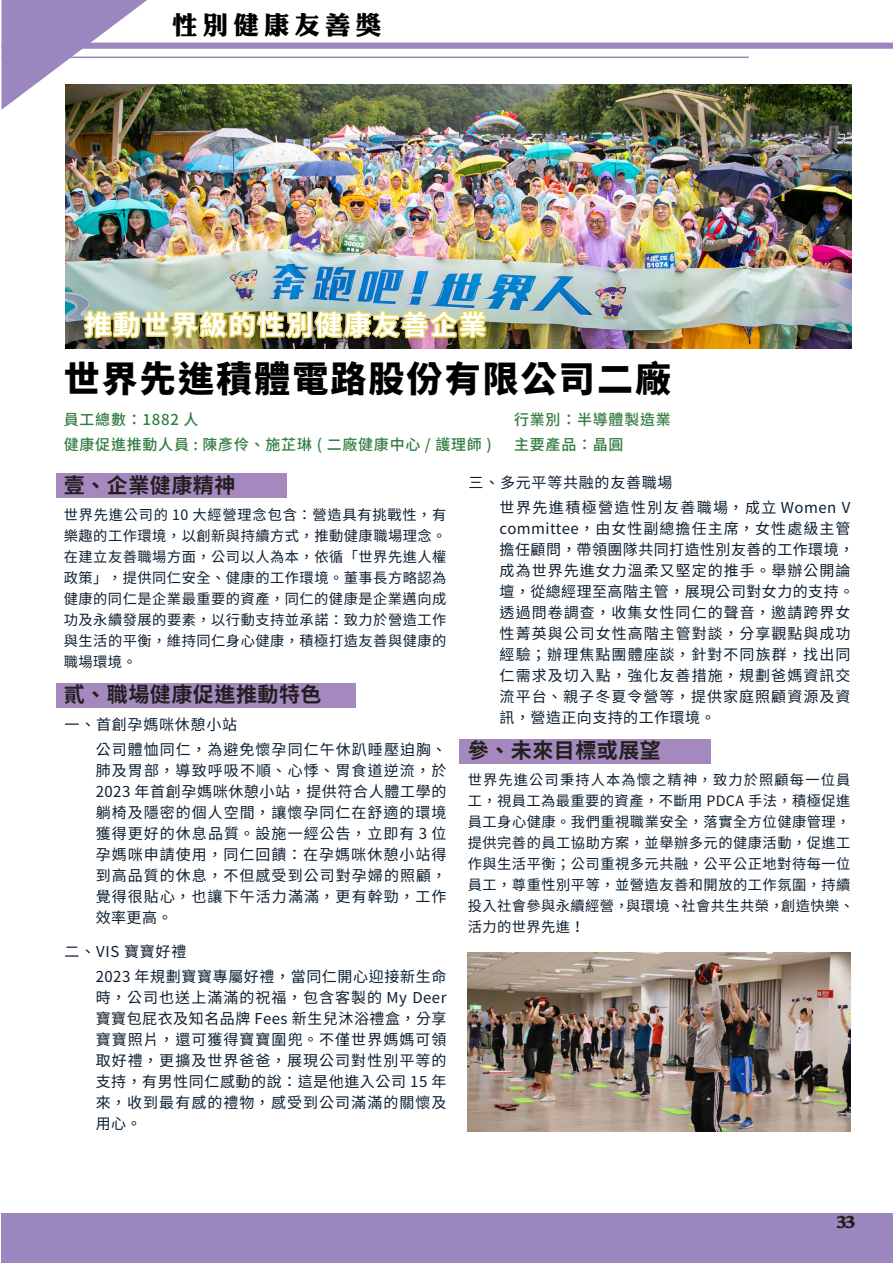
<style>
.page{position:relative;width:893px;height:1263px;background:#fff}
.page>*{position:absolute;margin:0;border:0;box-sizing:border-box;transform-origin:0 0}
.公司名大標{font:200 36px "Source Han Sans TWVF";letter-spacing:.06em;color:#000}
.獎項名大標{font:25.5px "DF Li King Hei Std W8";letter-spacing:.2em;color:#000}
.壹{font:700 21px "Noto Sans CJ Ktc";letter-spacing:.025em;color:#231f20}
.t1{font:18px "DF Li King Hei Std W8";color:#231f20}
.項目內文{font:15px/21px "Noto Sans CJ Ktc";letter-spacing:.07em;color:#0d1f30;text-align:justify}
.公司介紹小綠字{font:500 15px "Noto Sans CJ Ktc";letter-spacing:.05em;color:#347d42}
.獎項分享內文一{font:15px "Noto Sans CJ Ktc";letter-spacing:.05em;color:#0d1f30}
.壹之後內文{font:14.25px/21px "Noto Sans CJ Ktc";letter-spacing:.035em;color:#0d1f30;text-align:justify}
</style>
<div class="page">
<div style="left:2px;top:1213px;width:891px;height:50px;background:#9c86bf"></div>
<div style="left:2px;top:43px;width:891px;height:6px;background:#9c86bf"></div>
<hr style="left:2px;top:57px;width:747px;height:1px;background:#9c86bf">
<img style="left:490px;top:85px;width:362px;height:264px">
<div style="left:459px;top:739px;width:252px;height:24px;background:#a589be"></div>
<div style="left:56px;top:473px;width:231px;height:25px;background:#a589be"></div>
<div style="left:56px;top:683px;width:300px;height:24px;background:#a589be"></div>
<img style="left:1px;top:0;width:489px;height:349px">
<img style="left:468px;top:952px;width:382px;height:179px">
<p class="獎項名大標" style="left:172px;top:11px;width:211px">性別健康友善獎</p>
<p class="公司名大標" style="left:64px;top:359px;width:609px">世界先進積體電路股份有限公司二廠</p>
<p class="公司介紹小綠字" style="left:64px;top:411px;width:136px">員工總數：1882 人</p>
<p class="公司介紹小綠字" style="left:64px;top:436px;width:429px">健康促進推動人員 : 陳彥伶、施芷琳 ( 二廠健康中心 / 護理師 )</p>
<p class="公司介紹小綠字" style="left:514px;top:411px;width:158px">行業別：半導體製造業</p>
<p class="公司介紹小綠字" style="left:514px;top:436px;width:111px">主要產品：晶圓</p>
<p class="壹" style="left:64px;top:474px;width:173px">壹、企業健康精神</p>
<p class="壹之後內文" style="left:64px;top:504px;width:384px">世界先進公司的 10 大經營理念包含：營造具有挑戰性，有樂趣的工作環境，以創新與持續方式，推動健康職場理念。在建立友善職場方面，公司以人為本，依循「世界先進人權政策」，提供同仁安全、健康的工作環境。董事長方略認為健康的同仁是企業最重要的資產，同仁的健康是企業邁向成功及永續發展的要素，以行動支持並承諾：致力於營造工作與生活的平衡，維持同仁身心健康，積極打造友善與健康的職場環境。</p>
<p class="壹" style="left:64px;top:683px;width:259px">貳、職場健康促進推動特色</p>
<p class="獎項分享內文一" style="left:65px;top:716px;width:174px">一、首創孕媽咪休憩小站</p>
<p class="項目內文" style="left:96px;top:739px;width:352px">公司體恤同仁，為避免懷孕同仁午休趴睡壓迫胸、肺及胃部，導致呼吸不順、心悸、胃食道逆流，於2023 年首創孕媽咪休憩小站，提供符合人體工學的躺椅及隱密的個人空間，讓懷孕同仁在舒適的環境獲得更好的休息品質。設施一經公告，立即有 3 位孕媽咪申請使用，同仁回饋：在孕媽咪休憩小站得到高品質的休息，不但感受到公司對孕婦的照顧，覺得很貼心，也讓下午活力滿滿，更有幹勁，工作效率更高。</p>
<p class="獎項分享內文一" style="left:65px;top:943px;width:123px">二、VIS 寶寶好禮</p>
<p class="項目內文" style="left:96px;top:966px;width:352px">2023 年規劃寶寶專屬好禮，當同仁開心迎接新生命時，公司也送上滿滿的祝福，包含客製的 My Deer寶寶包屁衣及知名品牌 Fees 新生兒沐浴禮盒，分享寶寶照片，還可獲得寶寶圍兜。不僅世界媽媽可領取好禮，更擴及世界爸爸，展現公司對性別平等的支持，有男性同仁感動的說：這是他進入公司 15 年來，收到最有感的禮物，感受到公司滿滿的關懷及用心。</p>
<p class="獎項分享內文一" style="left:469px;top:474px;width:205px">三、多元平等共融的友善職場</p>
<p class="項目內文" style="left:500px;top:498px;width:356px;text-align:left">世界先進積極營造性別友善職場，成立 Women V committee，由女性副總擔任主席，女性處級主管擔任顧問，帶領團隊共同打造性別友善的工作環境，成為世界先進女力溫柔又堅定的推手。舉辦公開論壇，從總經理至高階主管，展現公司對女力的支持。透過問卷調查，收集女性同仁的聲音，邀請跨界女性菁英與公司女性高階主管對談，分享觀點與成功經驗；辦理焦點團體座談，針對不同族群，找出同仁需求及切入點，強化友善措施，規劃爸媽資訊交流平台、親子冬夏令營等，提供家庭照顧資源及資訊，營造正向支持的工作環境。</p>
<p class="壹" style="left:468px;top:739px;width:195px">參、未來目標或展望</p>
<p class="壹之後內文" style="left:468px;top:769px;width:388px;text-align:left">世界先進公司秉持人本為懷之精神，致力於照顧每一位員工，視員工為最重要的資產，不斷用 PDCA 手法，積極促進員工身心健康。我們重視職業安全，落實全方位健康管理，提供完善的員工協助方案，並舉辦多元的健康活動，促進工作與生活平衡；公司重視多元共融，公平公正地對待每一位員工，尊重性別平等，並營造友善和開放的工作氛圍，持續投入社會參與永續經營，與環境、社會共生共榮，創造快樂、活力的世界先進！</p>
<p class="t1" style="left:836px;top:1212px;width:21px">33</p>
</div>
